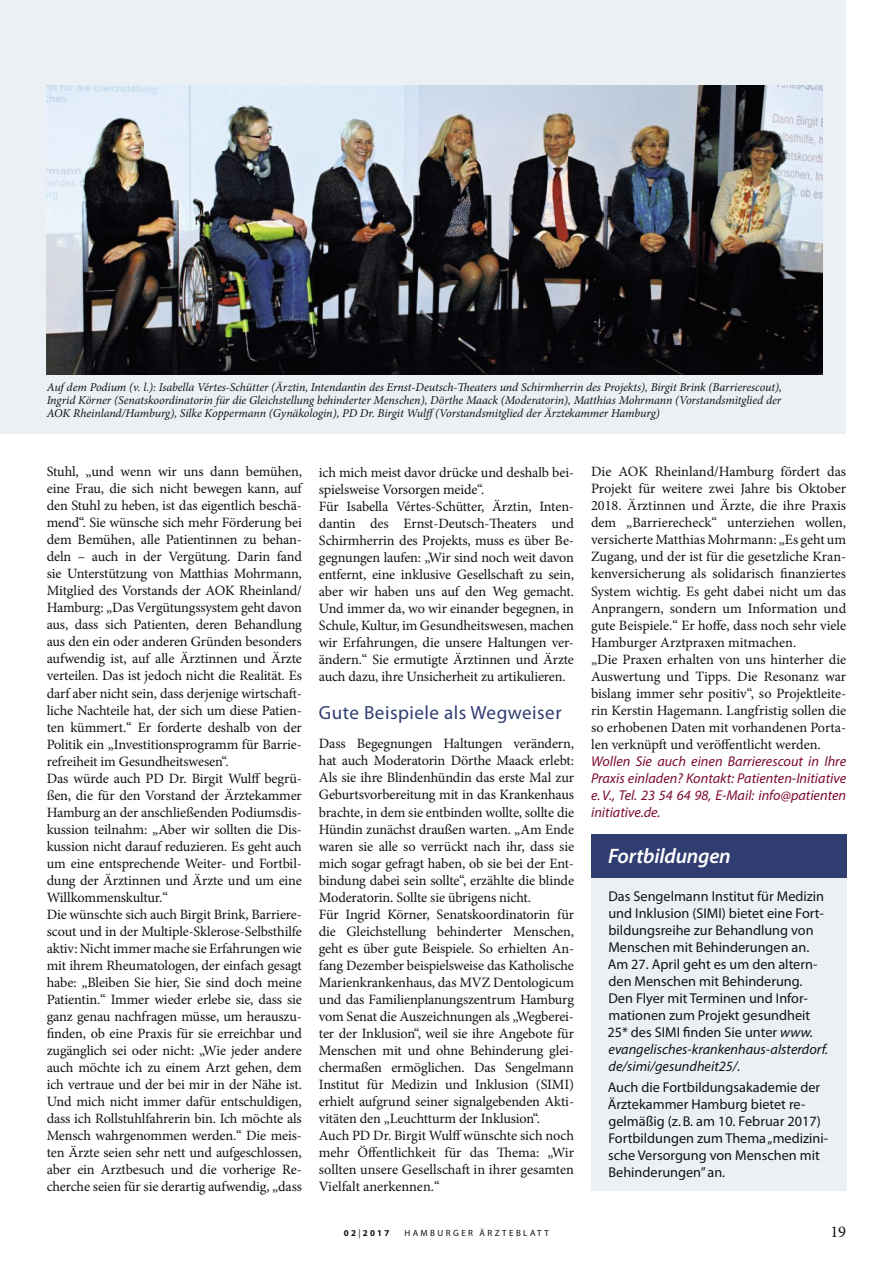
<style>
.page{position:relative;width:893px;height:1263px;background:#fff}
.page>*{position:absolute;margin:0;border:0;box-sizing:border-box;transform-origin:0 0}
.t1{font:21px "Myriad Pro Semibold It OV FRIYFA";letter-spacing:-.01em;color:#fff}
.t2{font:19.2px "Myriad Pro Regular OV MQIYFA";letter-spacing:.025em;color:#303d71}
.t3{font:16.5px "Minion Pro";color:#121212}
.t4{font:14.25px/17px "Minion Pro";letter-spacing:-.01em;color:#121212}
.t5{font:14.25px/17px "Myriad Pro Regular OV MQIYFA";color:#121212}
.t6{font:14.25px/17px "Myriad Pro It OV ERIYFA";color:#7c0c2c;text-align:justify}
.t7{font:14.25px/17px "Myriad Pro It OV ERIYFA";color:#121212}
.t8{font:italic 12px/12.8px "Minion Pro";letter-spacing:-.01em;color:#121212;text-align:justify}
.t9{font:9px "Myriad Pro Regular OV MQIYFA";letter-spacing:.27em;color:#121212}
.t10{font:9px "Myriad Pro Bold OV KQIYFA";letter-spacing:.25em;color:#121212}
.s1{font-family:"Myriad Pro It OV ERIYFA"}
.s2{font-family:"Myriad Pro Regular OV MQIYFA"}
</style>
<div class="page">
<div style="left:0;top:0;width:846px;height:434px;background:#ebf0f5"></div>
<div style="left:591px;top:871px;width:255px;height:320px;background:#ebf0f5"></div>
<div style="left:591px;top:834px;width:255px;height:44px;background:#303d71"></div>
<img style="left:47px;top:85px;width:776px;height:289px">
<p class="t8" style="left:47px;top:383px;width:737px">Auf dem Podium (v. l.): Isabella Vértes-Schütter (Ärztin, Intendantin des Ernst-Deutsch-Theaters und Schirmherrin des Projekts), Birgit Brink (Barrierescout), Ingrid Körner (Senatskoordinatorin für die Gleichstellung behinderter Menschen), Dörthe Maack (Moderatorin), Matthias Mohrmann (Vorstandsmitglied der AOK Rheinland/Hamburg), Silke Koppermann (Gynäkologin), PD Dr. Birgit Wulff(Vorstandsmitglied der Ärztekammer Hamburg)</p>
<p class="t4" style="left:47px;top:463px;width:257px">Stuhl, „und wenn wir uns dann bemühen, eine Frau, die sich nicht bewegen kann, auf den Stuhl zu heben, ist das eigentlich beschä&shy;mend“. Sie wünsche sich mehr Förderung bei dem Bemühen, alle Patientinnen zu behan&shy;deln – auch in der Vergütung. Darin fand sie Unterstützung von Matthias Mohrmann, Mitglied des Vorstands der AOK Rheinland/ Hamburg: „Das Vergütungssystem geht davon aus, dass sich Patienten, deren Behandlung aus den ein oder anderen Gründen besonders aufwendig ist, auf alle Ärztinnen und Ärzte verteilen. Das ist jedoch nicht die Realität. Es darf aber nicht sein, dass derjenige wirtschaft&shy;liche Nachteile hat, der sich um diese Patien&shy;ten kümmert.“ Er forderte deshalb von der Politik ein „Investitionsprogramm für Barrie&shy;refreiheit im Gesundheitswesen“.<br>Das würde auch PD Dr. Birgit Wulff begrü&shy;ßen, die für den Vorstand der Ärztekammer Hamburg an der anschließenden Podiumsdis&shy;kussion teilnahm: „Aber wir sollten die Dis&shy;kussion nicht darauf reduzieren. Es geht auch um eine entsprechende Weiter- und Fortbil&shy;dung der Ärztinnen und Ärzte und um eine Willkommenskultur.“<br>Die wünschte sich auch Birgit Brink, Barriere&shy;scout und in der Multiple-Sklerose-Selbsthilfe aktiv: Nicht immer mache sie Erfahrungen wie mit ihrem Rheumatologen, der einfach gesagt habe: „Bleiben Sie hier, Sie sind doch meine Patientin.“ Immer wieder erlebe sie, dass sie ganz genau nachfragen müsse, um herauszu&shy;finden, ob eine Praxis für sie erreichbar und zugänglich sei oder nicht: „Wie jeder andere auch möchte ich zu einem Arzt gehen, dem ich vertraue und der bei mir in der Nähe ist.<br>Und mich nicht immer dafür entschuldigen, dass ich Rollstuhlfahrerin bin. Ich möchte als Mensch wahrgenommen werden.“ Die meis&shy;ten Ärzte seien sehr nett und aufgeschlossen, aber ein Arztbesuch und die vorherige Re&shy;cherche seien für sie derartig aufwendig, „dass</p>
<p class="t4" style="left:319px;top:463px;width:257px">ich mich meist davor drücke und deshalb bei&shy;spielsweise Vorsorgen meide“.<br>Für Isabella Vértes-Schütter, Ärztin, Inten&shy;dantin des Ernst-Deutsch-Theaters und Schirmherrin des Projekts, muss es über Be&shy;gegnungen laufen: „Wir sind noch weit davon entfernt, eine inklusive Gesellschaft zu sein, aber wir haben uns auf den Weg gemacht.<br>Und immer da, wo wir einander begegnen, in Schule, Kultur, im Gesundheitswesen, machen wir Erfahrungen, die unsere Haltungen ver&shy;ändern.“ Sie ermutigte Ärztinnen und Ärzte auch dazu, ihre Unsicherheit zu artikulieren.</p>
<h2 class="t2" style="left:319px;top:701px;width:244px">Gute Beispiele als Wegweiser</h2>
<p class="t4" style="left:319px;top:735px;width:257px">Dass Begegnungen Haltungen verändern, hat auch Moderatorin Dörthe Maack erlebt:<br>Als sie ihre Blindenhündin das erste Mal zur Geburtsvorbereitung mit in das Krankenhaus brachte, in dem sie entbinden wollte, sollte die Hündin zunächst draußen warten. „Am Ende waren sie alle so verrückt nach ihr, dass sie mich sogar gefragt haben, ob sie bei der Ent&shy;bindung dabei sein sollte“, erzählte die blinde Moderatorin. Sollte sie übrigens nicht.<br>Für Ingrid Körner, Senatskoordinatorin für die Gleichstellung behinderter Menschen, geht es über gute Beispiele. So erhielten An&shy;fang Dezember beispielsweise das Katholische Marienkrankenhaus, das MVZ Dentologicum und das Familienplanungszentrum Hamburg vom Senat die Auszeichnungen als „Wegberei&shy;ter der Inklusion“, weil sie ihre Angebote für Menschen mit und ohne Behinderung glei&shy;chermaßen ermöglichen. Das Sengelmann Institut für Medizin und Inklusion (SIMI) erhielt aufgrund seiner signalgebenden Akti&shy;vitäten den „Leuchtturm der Inklusion“.<br>Auch PD Dr. Birgit Wulffwünschte sich noch mehr Öffentlichkeit für das Thema: „Wir sollten unsere Gesellschaft in ihrer gesamten Vielfalt anerkennen.“</p>
<p class="t4" style="left:591px;top:463px;width:257px">Die AOK Rheinland/Hamburg fördert das Projekt für weitere zwei Jahre bis Oktober 2018. Ärztinnen und Ärzte, die ihre Praxis dem „Barrierecheck“ unterziehen wollen, versicherteMatthiasMohrmann: „Es geht um Zugang, und der ist für die gesetzliche Kran&shy;kenversicherung als solidarisch finanziertes System wichtig. Es geht dabei nicht um das Anprangern, sondern um Information und gute Beispiele.“ Er hoffe, dass noch sehr viele Hamburger Arztpraxen mitmachen.<br>„Die Praxen erhalten von uns hinterher die Auswertung und Tipps. Die Resonanz war bislang immer sehr positiv“, so Projektleite&shy;rin Kerstin Hagemann. Langfristig sollen die so erhobenen Daten mit vorhandenen Porta&shy;len verknüpft und veröffentlicht werden.</p>
<p class="t6" style="left:591px;top:752px;width:257px">Wollen Sie auch einen Barrierescout in Ihre Praxis einladen? Kontakt: Patienten-Initiative e.V., Tel. 23 54 64 98, E-Mail: info@patienten initiative.de.</p>
<h1 class="t1" style="left:608px;top:843px;width:124px">Fortbildungen</h1>
<p class="t5" style="left:607px;top:887px;width:218px">Das Sengelmann Institut für Medizin und Inklusion (SIMI) bietet eine Fort&shy;bildungsreihe zur Behandlung von Menschen mit Behinderungen an.<br>Am 27. April geht es um den altern&shy;den Menschen mit Behinderung.<br>Den Flyer mit Terminen und Infor&shy;mationen zum Projekt gesundheit 25* des SIMI finden Sie unter <span class="s1">www.</span></p>
<p class="t7" style="left:609px;top:1041px;width:221px">evangelisches-krankenhaus-alsterdorf. de/simi/gesundheit25/.</p>
<p class="t5" style="left:608px;top:1079px;width:222px">Auch die Fortbildungsakademie der<br>Ärztekammer Hamburg bietet re&shy;gelmäßig (z.B. am 10. Februar 2017)<br>Fortbildungen zum Thema„medizini&shy;sche Versorgung von Menschen mit<br>Behinderungen”an.</p>
<p class="t10" style="left:344px;top:1227px;width:47px">02<span class="s2">|</span>2017</p>
<p class="t9" style="left:404px;top:1227px;width:146px">HAMBURGER ÄRZTEBLATT</p>
<p class="t3" style="left:830px;top:1221px;width:17px">19</p>
</div>
